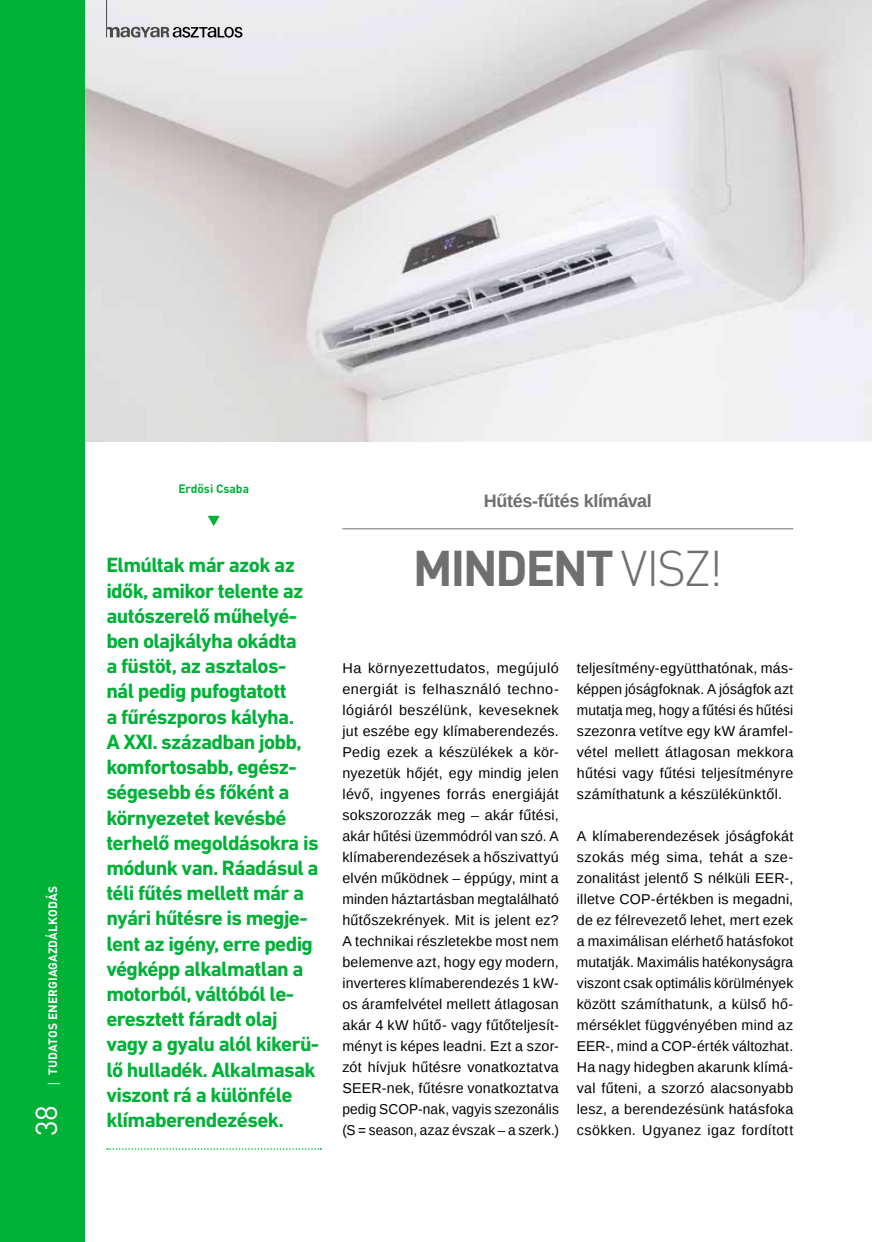
<style>
.page{position:relative;width:872px;height:1242px;background:#fff}
.page>*{position:absolute;margin:0;border:0;box-sizing:border-box;transform-origin:0 0}
.t1{font:700 49.5px "DIN Pro";letter-spacing:-.05em;color:#706f6f}
.t2{font:30px "DIN Pro";color:#fff}
.t3{font:700 21px/25.2px "DIN Next LT Pro";letter-spacing:-.03em;color:#00b138}
.t4{font:700 18px "Liberation Sans";letter-spacing:-.02em;color:#706f6f}
.t5{font:14.25px/21px "Liberation Sans";letter-spacing:.015em;color:#000;text-align:justify}
.t6{font:700 12px "DIN Pro";letter-spacing:.01em;color:#fff}
.t7{font:700 12px "DIN Pro";color:#00b138}
.s1{font-family:"Open Sans";font-weight:400}
.s2{font-weight:300}
</style>
<div class="page">
<div style="left:0;top:0;width:85px;height:1242px;background:#00b138"></div>
<img style="left:85px;top:0;width:787px;height:441px">
<svg style="left:107px;top:27px;width:135px;height:11px"></svg>
<hr style="left:106px;top:0;width:1px;height:37px;background:#4a4a49">
<hr style="left:342px;top:528px;width:451px;height:1px;background:#706f6f">
<svg style="left:107px;top:1148px;width:214px;height:1px"></svg>
<svg style="left:208px;top:516px;width:12px;height:10px"></svg>
<p class="t6" style="left:45px;top:1087px;width:203px;rotate:-90deg"><span class="s1">|</span> TUDATOS ENERGIAGAZDÁLKODÁS</p>
<h2 class="t2" style="left:26px;top:1136px;width:33px;rotate:-90deg">38</h2>
<p class="t7" style="left:178px;top:480px;width:72px">Erdősi Csaba</p>
<p class="t3" style="left:106px;top:552px;width:214px">Elmúltak már azok az idők, amikor telente az autószerelő műhelyé&shy;ben olajkályha okádta<br>a füstöt, az asztalos&shy;nál pedig pufogtatott<br>a fűrészporos kályha.<br>A XXI. században jobb, komfortosabb, egész&shy;ségesebb és főként a környezetet kevésbé terhelő megoldásokra is módunk van. Ráadásul a téli fűtés mellett már a nyári hűtésre is megje&shy;lent az igény, erre pedig végképp alkalmatlan a motorból, váltóból le&shy;eresztett fáradt olaj vagy a gyalu alól kikerü&shy;lő hulladék. Alkalmasak viszont rá a különféle klímaberendezések.</p>
<p class="t4" style="left:484px;top:488px;width:170px">Hűtés-fűtés klímával</p>
<h1 class="t1" style="left:413px;top:534px;width:312px">MINDENT <span class="s2">VISZ!</span></h1>
<p class="t5" style="left:342px;top:658px;width:218px">Ha környezettudatos, megújuló energiát is felhasználó techno&shy;lógiáról beszélünk, keveseknek jut eszébe egy klímaberendezés.<br>Pedig ezek a készülékek a kör&shy;nyezetük hőjét, egy mindig jelen lévő, ingyenes forrás energiáját sokszorozzák meg – akár fűtési, akár hűtési üzemmódról van szó. A klímaberendezések a hőszivattyú elvén működnek – éppúgy, mint a minden háztartásban megtalálható hűtőszekrények. Mit is jelent ez?<br>A technikai részletekbe most nem belemenve azt, hogy egy modern, inverteres klímaberendezés 1 kW&shy;os áramfelvétel mellett átlagosan akár 4 kW hűtő- vagy fűtőteljesít&shy;ményt is képes leadni. Ezt a szor&shy;zót hívjuk hűtésre vonatkoztatva SEER-nek, fűtésre vonatkoztatva pedig SCOP-nak, vagyis szezonális (S = season, azaz évszak – a szerk.)</p>
<p class="t5" style="left:577px;top:658px;width:218px">teljesítmény-együtthatónak, más&shy;képpen jóságfoknak. A jóságfok azt mutatja meg, hogy a fűtési és hűtési szezonra vetítve egy kW áramfel&shy;vétel mellett átlagosan mekkora hűtési vagy fűtési teljesítményre számíthatunk a készülékünktől.</p>
<p class="t5" style="left:577px;top:826px;width:218px">A klímaberendezések jóságfokát szokás még sima, tehát a sze&shy;zonalitást jelentő S nélküli EER-, illetve COP-értékben is megadni, de ez félrevezető lehet, mert ezek a maximálisan elérhető hatásfokot mutatják. Maximális hatékonyságra viszont csak optimális körülmények között számíthatunk, a külső hő&shy;mérséklet függvényében mind az EER-, mind a COP-érték változhat.<br>Ha nagy hidegben akarunk klímá&shy;val fűteni, a szorzó alacsonyabb lesz, a berendezésünk hatásfoka csökken. Ugyanez igaz fordított</p>
</div>
